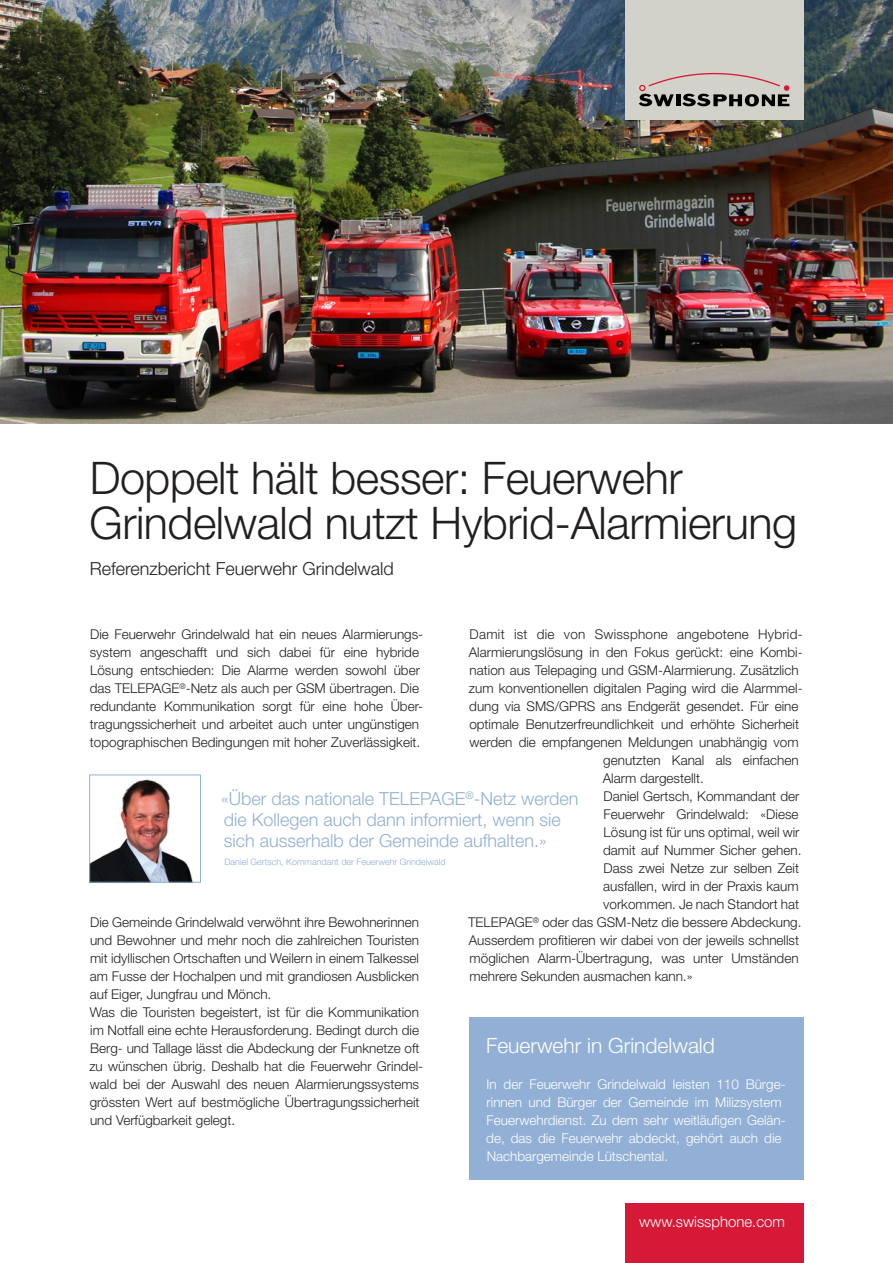
<style>
.page{position:relative;width:893px;height:1263px;background:#fff}
.page>*{position:absolute;margin:0;border:0;box-sizing:border-box;transform-origin:0 0}
.Lauftext__Tabelle{font:300 45px/45px "Helvetica Neue LT Std";letter-spacing:-.01em;color:#231f20}
.Lauftext__Blocksatz{font:300 21px "Helvetica Neue LT Std";color:#fff}
.Lauftext__Flattersat{font:300 18px/21px "Helvetica Neue LT Std";color:#92b0d5}
.Lauftext__Tabelle-2{font:300 18px "Helvetica Neue LT Std";color:#231f20}
.Lauftext__Tabelle-3{font:300 15px "Helvetica Neue LT Std";color:#fff}
.Lauftext__Blocksatz-2{font:300 13.5px/18px "Helvetica Neue LT Std";color:#231f20}
.Lauftext__Blocksatz-3{font:300 13.5px/18px "Helvetica Neue LT Std";color:#fff}
.Lauftext__Blocksatz-4{font:300 13.5px "Helvetica Neue LT Std";letter-spacing:.02em;color:#231f20}
.Lauftext__Flattersat-2{font:300 9px "Helvetica Neue LT Std";color:#92b0d5}
</style>
<div class="page">
<img style="left:0;top:0;width:893px;height:423px">
<div style="left:625px;top:0;width:179px;height:119px;background:#d2d2cb"></div>
<svg style="left:639px;top:73px;width:150px;height:33px"></svg>
<div style="left:625px;top:1203px;width:179px;height:60px;background:#d71938"></div>
<img style="left:91px;top:779px;width:102px;height:101px">
<div style="left:89px;top:774px;width:112px;height:108px;border:1px solid #92b0d5"></div>
<div style="left:469px;top:1017px;width:335px;height:162px;background:#92b0d5"></div>
<p class="Lauftext__Tabelle" style="left:89px;top:455px;width:709px">Doppelt hält besser: Feuerwehr<br>Grindelwald nutzt Hybrid-Alarmierung</p>
<p class="Lauftext__Tabelle-2" style="left:90px;top:558px;width:306px">Referenzbericht Feuerwehr Grindelwald</p>
<p class="Lauftext__Blocksatz-2" style="left:90px;top:625px;width:335px">Die Feuerwehr Grindelwald hat ein neues Alarmierungs&shy;system angeschafft und sich dabei für eine hybride Lösung entschieden: Die Alarme werden sowohl über das TELEPAGE<sup>®</sup>-Netz als auch per GSM übertragen. Die redundante Kommunikation sorgt für eine hohe Über&shy;tragungssicherheit und arbeitet auch unter ungünstigen topographischen Bedingungen mit hoher Zuverlässigkeit.</p>
<p class="Lauftext__Blocksatz-4" style="left:470px;top:626px;width:335px">Damit ist die von Swissphone angebotene Hybrid-</p>
<p class="Lauftext__Blocksatz-2" style="left:469px;top:643px;width:335px">Alarmierungslösung in den Fokus gerückt: eine Kombi-</p>
<p class="Lauftext__Blocksatz-2" style="left:470px;top:661px;width:330px">nation aus Telepaging und GSM-Alarmierung. Zusätzlich</p>
<p class="Lauftext__Blocksatz-2" style="left:469px;top:679px;width:335px">zum konventionellen digitalen Paging wird die Alarmmel-</p>
<p class="Lauftext__Blocksatz-2" style="left:469px;top:697px;width:331px">dung via SMS/GPRS ans Endgerät gesendet. Für eine</p>
<p class="Lauftext__Blocksatz-2" style="left:469px;top:715px;width:331px">optimale Benutzerfreundlichkeit und erhöhte Sicherheit</p>
<p class="Lauftext__Blocksatz-2" style="left:469px;top:733px;width:331px">werden die empfangenen Meldungen unabhängig vom</p>
<p class="Lauftext__Blocksatz-2" style="left:603px;top:751px;width:197px">genutzten Kanal als einfachen</p>
<p class="Lauftext__Blocksatz-2" style="left:603px;top:769px;width:103px">Alarm dargestellt.</p>
<p class="Lauftext__Blocksatz-2" style="left:604px;top:787px;width:197px">Daniel Gertsch, Kommandant der</p>
<p class="Lauftext__Blocksatz-2" style="left:604px;top:805px;width:196px">Feuerwehr Grindelwald: «Diese</p>
<p class="Lauftext__Blocksatz-2" style="left:604px;top:823px;width:197px">Lösung ist für uns optimal, weil wir</p>
<p class="Lauftext__Blocksatz-2" style="left:603px;top:841px;width:200px">damit auf Nummer Sicher gehen.</p>
<p class="Lauftext__Blocksatz-2" style="left:604px;top:859px;width:197px">Dass zwei Netze zur selben Zeit</p>
<p class="Lauftext__Blocksatz-2" style="left:603px;top:877px;width:197px">ausfallen, wird in der Praxis kaum</p>
<p class="Lauftext__Blocksatz-2" style="left:603px;top:895px;width:197px">vorkommen. Je nach Standort hat</p>
<p class="Lauftext__Blocksatz-2" style="left:468px;top:913px;width:335px">TELEPAGE<sup>®</sup> oder das GSM-Netz die bessere Abdeckung.</p>
<p class="Lauftext__Blocksatz-2" style="left:469px;top:931px;width:332px">Ausserdem profitieren wir dabei von der jeweils schnellst</p>
<p class="Lauftext__Blocksatz-2" style="left:470px;top:949px;width:330px">möglichen Alarm-Übertragung, was unter Umständen</p>
<p class="Lauftext__Blocksatz-2" style="left:470px;top:967px;width:224px">mehrere Sekunden ausmachen kann.»</p>
<p class="Lauftext__Flattersat" style="left:221px;top:788px;width:359px">«Über das nationale TELEPAGE<sup>®</sup>-Netz werden die Kollegen auch dann informiert, wenn sie sich ausserhalb der Gemeinde aufhalten.»</p>
<p class="Lauftext__Flattersat-2" style="left:224px;top:856px;width:223px">Daniel Gertsch, Kommandant der Feuerwehr Grindelwald</p>
<p class="Lauftext__Blocksatz-2" style="left:90px;top:913px;width:331px;text-align:justify">Die Gemeinde Grindelwald verwöhnt ihre Bewohnerinnen und Bewohner und mehr noch die zahlreichen Touristen mit idyllischen Ortschaften und Weilern in einem Talkessel am Fusse der Hochalpen und mit grandiosen Ausblicken auf Eiger, Jungfrau und Mönch.</p>
<p class="Lauftext__Blocksatz-2" style="left:89px;top:1003px;width:335px">Was die Touristen begeistert, ist für die Kommunikation im Notfall eine echte Herausforderung. Bedingt durch die Berg- und Tallage lässt die Abdeckung der Funknetze oft zu wünschen übrig. Deshalb hat die Feuerwehr Grindel&shy;wald bei der Auswahl des neuen Alarmierungssystems grössten Wert auf bestmögliche Übertragungssicherheit und Verfügbarkeit gelegt.</p>
<p class="Lauftext__Blocksatz" style="left:486px;top:1033px;width:230px">Feuerwehr in Grindelwald</p>
<p class="Lauftext__Blocksatz-3" style="left:486px;top:1075px;width:301px">In der Feuerwehr Grindelwald leisten 110 Bürge&shy;rinnen und Bürger der Gemeinde im Milizsystem Feuerwehrdienst. Zu dem sehr weitläufigen Gelän&shy;de, das die Feuerwehr abdeckt, gehört auch die Nachbargemeinde Lütschental.</p>
<p class="Lauftext__Tabelle-3" style="left:639px;top:1212px;width:147px">www.swissphone.com</p>
</div>
